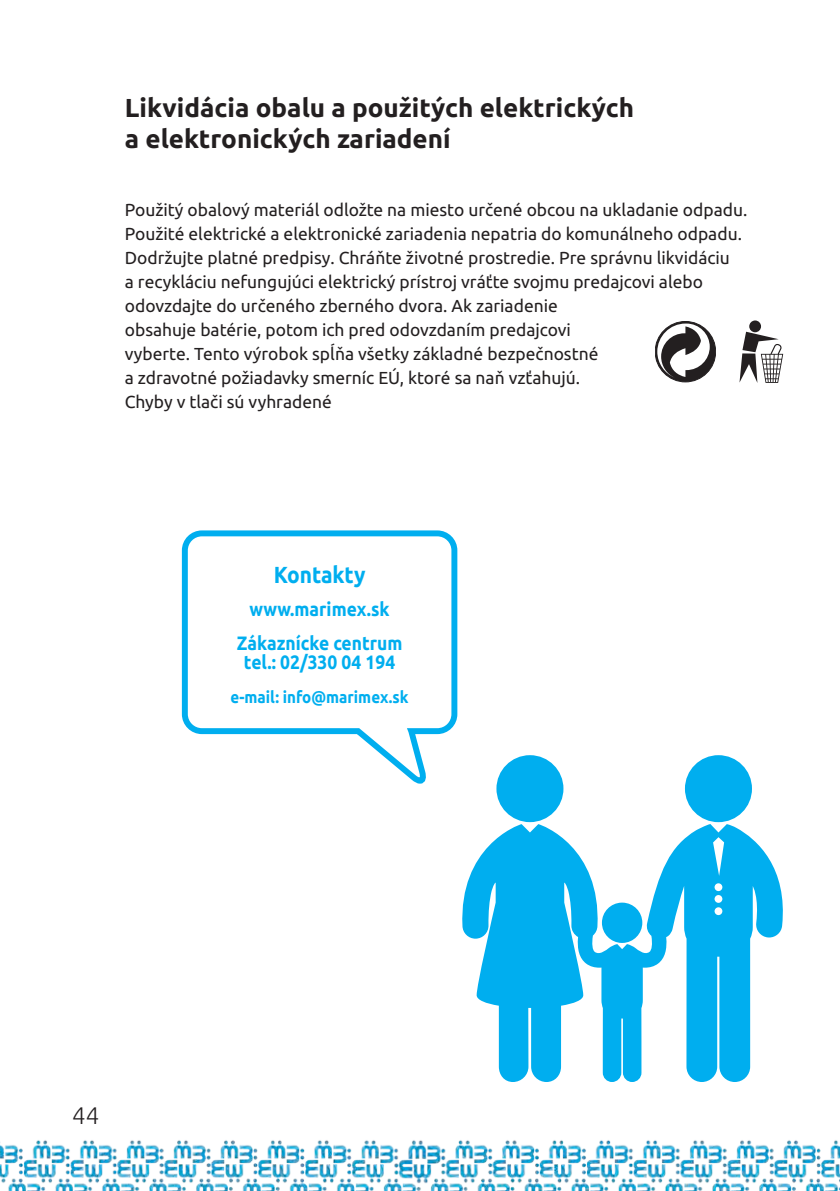
<style>
.page{position:relative;width:840px;height:1191px;background:#fff}
.page>*{position:absolute;margin:0;border:0;box-sizing:border-box;transform-origin:0 0}
.t1{font:700 26px/31.2px "Ubuntu";color:#231f20}
.t2{font:300 24px "Ubuntu";color:#231f20}
.t3{font:700 23.2px "Ubuntu";color:#00aeef;scale:.9 1}
.t4{font:700 19.4px/33.6px "Ubuntu";color:#00aeef;text-align:center;scale:.9 1}
.t5{font:17.4px/24px "Ubuntu";color:#231f20}
.t6{font:700 16.8px "Ubuntu";color:#00aeef;scale:.9 1}
</style>
<div class="page">
<img style="left:0;top:1140px;width:839px;height:51px">
<svg style="left:748px;top:320px;width:12px;height:12px"></svg>
<svg style="left:739px;top:332px;width:43px;height:51px"></svg>
<div style="left:654px;top:321px;width:61px;height:61px;background:#231f20;border-radius:50%"></div>
<div style="left:654px;top:321px;width:61px;height:61px;border:1px solid #231f20;border-radius:50%"></div>
<svg style="left:657px;top:323px;width:52px;height:55px"></svg>
<svg style="left:496px;top:755px;width:67px;height:67px"></svg>
<div style="left:684px;top:755px;width:67px;height:67px;background:#00aeef;border-radius:50%"></div>
<svg style="left:462px;top:824px;width:320px;height:258px;fill:#00aeef"></svg>
<svg style="left:601px;top:902px;width:41px;height:41px"></svg>
<svg style="left:181px;top:530px;width:277px;height:254px"></svg>
<h1 class="t1" style="left:125px;top:91px;width:510px">Likvidácia obalu a použitých elektrických a elektronických zariadení</h1>
<p class="t5" style="left:125px;top:197px;width:623px">Použitý obalový materiál odložte na miesto určené obcou na ukladanie odpadu.<br>Použité elektrické a elektronické zariadenia nepatria do komunálneho odpadu.<br>Dodržujte platné predpisy. Chráňte životné prostredie. Pre správnu likvidáciu<br>a recykláciu nefungujúci elektrický prístroj vráťte svojmu predajcovi alebo odovzdajte do určeného zberného dvora. Ak zariadenie<br>obsahuje batérie, potom ich pred odovzdaním predajcovi<br>vyberte. Tento výrobok spĺňa všetky základné bezpečnostné<br>a zdravotné požiadavky smerníc EÚ, ktoré sa naň vzťahujú.<br>Chyby v tlači sú vyhradené</p>
<h3 class="t3" style="left:273px;top:560px;width:103px">Kontakty</h3>
<p class="t4" style="left:236px;top:592px;width:186px">www.marimex.sk<br>Zákaznícke centrum</p>
<p class="t4" style="left:244px;top:645px;width:169px">tel.: 02/330 04 194</p>
<p class="t6" style="left:230px;top:686px;width:199px">e-mail: info@marimex.sk</p>
<h2 class="t2" style="left:72px;top:1101px;width:29px">44</h2>
</div>
